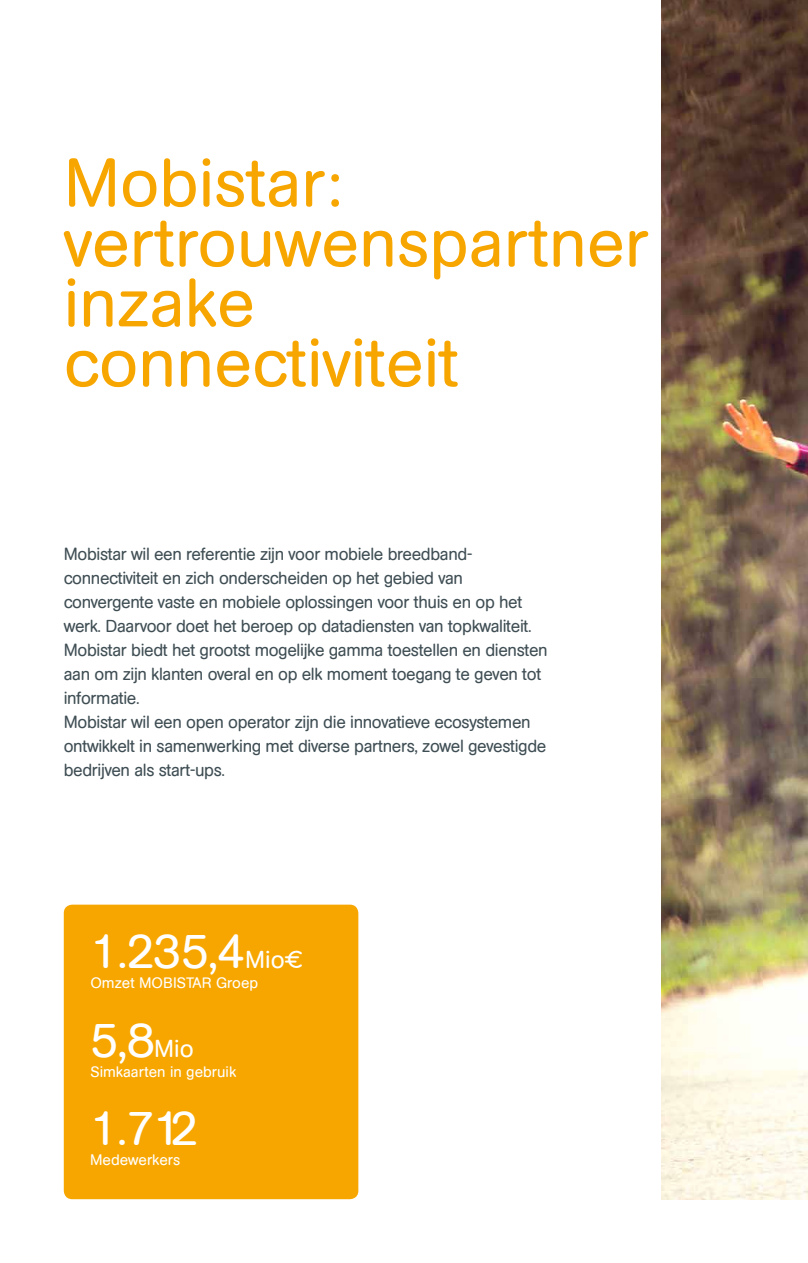
<style>
.page{position:relative;width:808px;height:1263px;background:#fff}
.page>*{position:absolute;margin:0;border:0;box-sizing:border-box;transform-origin:0 0}
.t1{font:67.5px/60px "AG Book Rounded";color:#f7a600}
.t2{font:48px "AG Book Rounded";letter-spacing:-.01em;color:#fff}
.t3{font:17.25px/24px "AG Book Rounded";letter-spacing:-.02em;color:#3f4e54}
.t4{font:15px "AG Book Rounded";color:#fff}
.s1{font-size:24px}
.s2{font-family:"Belgacom";font-size:24px}
</style>
<div class="page">
<img style="left:661px;top:0;width:147px;height:1199px">
<div style="left:64px;top:905px;width:294px;height:294px;background:#f7a600;border-radius:9px"></div>
<h1 class="t1" style="left:64px;top:153px;width:586px">Mobistar: vertrouwenspartner inzake connectiviteit</h1>
<p class="t3" style="left:64px;top:542px;width:485px">Mobistar wil een referentie zijn voor mobiele breedband&shy;connectiviteit en zich onderscheiden op het gebied van convergente vaste en mobiele oplossingen voor thuis en op het werk. Daarvoor doet het beroep op datadiensten van topkwaliteit.<br>Mobistar biedt het grootst mogelijke gamma toestellen en diensten aan om zijn klanten overal en op elk moment toegang te geven tot informatie.<br>Mobistar wil een open operator zijn die innovatieve ecosystemen ontwikkelt in samenwerking met diverse partners, zowel gevestigde bedrijven als start-ups.</p>
<h2 class="t2" style="left:90px;top:924px;width:214px">1.235,4<span class="s1">Mio</span><span class="s2">€</span></h2>
<p class="t4" style="left:90px;top:974px;width:169px">Omzet MOBISTAR Groep</p>
<h2 class="t2" style="left:90px;top:1013px;width:105px">5,8<span class="s1">Mio</span></h2>
<p class="t4" style="left:90px;top:1063px;width:147px">Simkaarten in gebruik</p>
<h2 class="t2" style="left:90px;top:1101px;width:109px">1.712</h2>
<p class="t4" style="left:90px;top:1151px;width:92px">Medewerkers</p>
</div>
